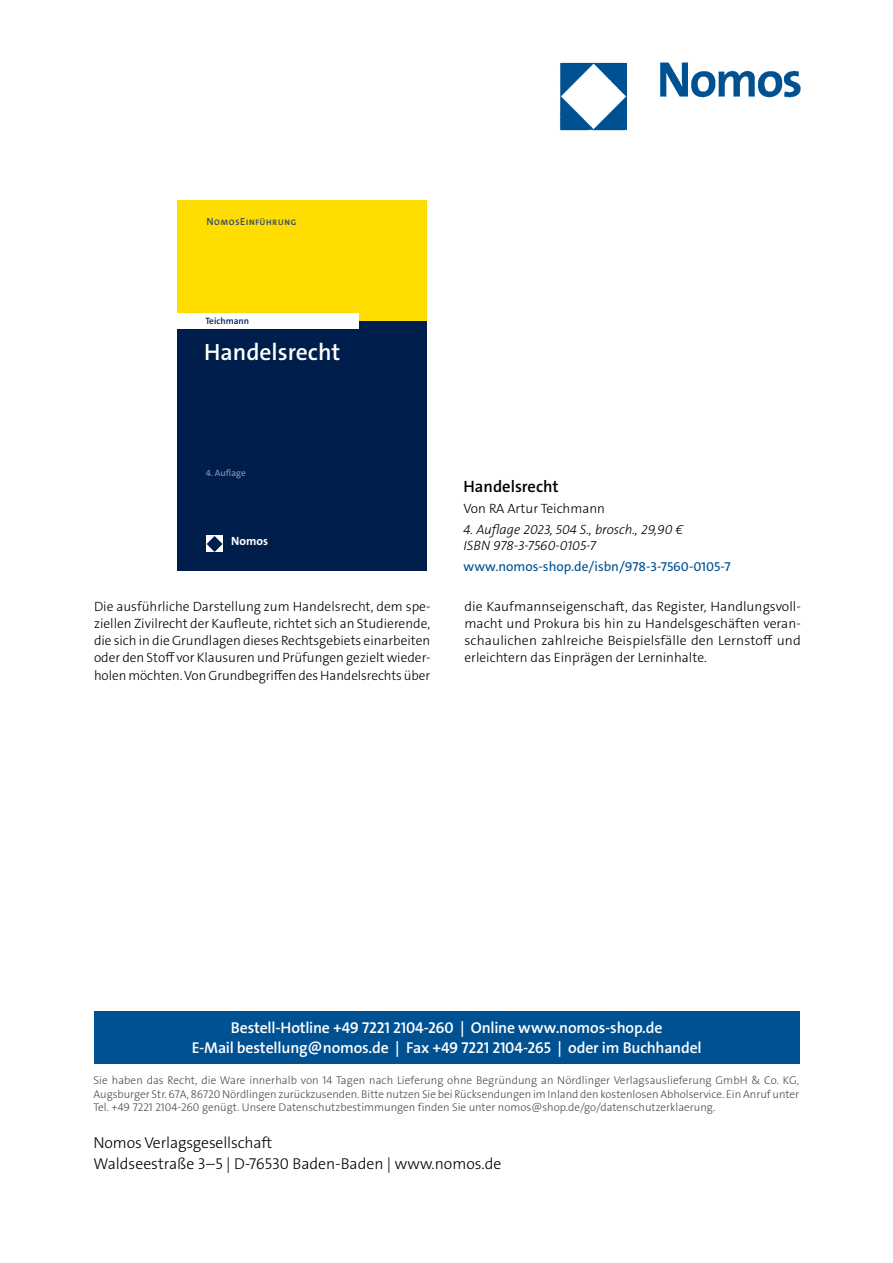
<style>
.page{position:relative;width:893px;height:1263px;background:#fff}
.page>*{position:absolute;margin:0;border:0;box-sizing:border-box;transform-origin:0 0}
.t1{font:600 23.55px "The Sans C5";color:#fff}
.t2{font:600 16.5px "The Sans C5";color:#000}
.t3{font:600 15.75px/21px "The Sans Os F";letter-spacing:-.01em;color:#fff;text-align:center}
.t4{font:300 15.75px/21px "The Sans Os F";color:#000}
.t5{font:300 13.5px/17.2px "The Sans C5";color:#000;text-align:justify}
.t6{font:italic 300 13.5px/16.5px "The Sans C5";color:#000}
.t7{font:13.5px "The Sans C5";color:#005192}
.t8{font:700 12px "The Sans C5";color:#fff}
.t9{font:300 11.25px/13.5px "The Sans Os F";color:#4b4b4d;text-align:justify}
.t10{font:600 9.15px "The Sans C5";color:#001e4b}
.t11{font:9.15px "The Sans C5";color:#9298b5}
.t12{font:700 8.1px "The Sans C5";letter-spacing:.1em;color:#394a75}
.s1{font-weight:600;font-size:10.35px}
</style>
<div class="page">
<img style="left:559px;top:62px;width:242px;height:69px">
<div style="left:94px;top:1011px;width:705px;height:52px;background:#005192"></div>
<div style="left:177px;top:201px;width:250px;height:124px;background:#fd0"></div>
<div style="left:177px;top:321px;width:250px;height:250px;background:#001e4b"></div>
<div style="left:177px;top:313px;width:181px;height:15px;background:#fff"></div>
<div style="left:206px;top:536px;width:17px;height:16px;background:#fff"></div>
<svg style="left:207px;top:536px;width:16px;height:16px"></svg>
<p class="t12" style="left:206px;top:217px;width:91px"><span class="s1">N</span>OMOS<span class="s1">E</span>INFÜHRUNG</p>
<p class="t10" style="left:205px;top:315px;width:45px">Teichmann</p>
<h1 class="t1" style="left:204px;top:337px;width:138px">Handelsrecht</h1>
<p class="t11" style="left:206px;top:467px;width:41px">4. Auflage</p>
<p class="t8" style="left:231px;top:533px;width:38px">Nomos</p>
<p class="t2" style="left:463px;top:476px;width:97px">Handelsrecht</p>
<p class="t5" style="left:463px;top:500px;width:143px">Von RA Artur Teichmann</p>
<p class="t6" style="left:463px;top:521px;width:221px">4. Auflage 2023, 504 S., brosch., 29,90 €<br>ISBN 978-3-7560-0105-7</p>
<p class="t7" style="left:463px;top:558px;width:269px">www.nomos-shop.de/isbn/978-3-7560-0105-7</p>
<p class="t5" style="left:94px;top:598px;width:338px">Die ausführliche Darstellung zum Handelsrecht, dem spe&shy;ziellen Zivilrecht der Kaufleute, richtet sich an Studierende, die sich in die Grundlagen dieses Rechtsgebiets einarbeiten oder den Stoff vor Klausuren und Prüfungen gezielt wieder&shy;holen möchten. Von Grundbegriffen des Handelsrechts über</p>
<p class="t5" style="left:464px;top:598px;width:338px">die Kaufmannseigenschaft, das Register, Handlungsvoll&shy;macht und Prokura bis hin zu Handelsgeschäften veran&shy;schaulichen zahlreiche Beispielsfälle den Lernstoff und erleichtern das Einprägen der Lerninhalte.</p>
<p class="t3" style="left:192px;top:1017px;width:511px">Bestell-Hotline +49 7221 2104-260 | Online www.nomos-shop.de<br>E-Mail bestellung@nomos.de | Fax +49 7221 2104-265 | oder im Buchhandel</p>
<p class="t9" style="left:94px;top:1074px;width:707px">Sie haben das Recht, die Ware innerhalb von 14 Tagen nach Lieferung ohne Begründung an Nördlinger Verlagsauslieferung GmbH &amp; Co. KG, Augsburger Str. 67A, 86720 Nördlingen zurückzusenden. Bitte nutzen Sie bei Rücksendungen im Inland den kostenlosen Abholservice. Ein Anruf unter Tel. +49 7221 2104-260 genügt. Unsere Datenschutzbestimmungen finden Sie unter nomos@shop.de/go/datenschutzerklaerung.</p>
<p class="t4" style="left:94px;top:1133px;width:409px">Nomos Verlagsgesellschaft<br>Waldseestraße 3–5 | D-76530 Baden-Baden | www.nomos.de</p>
</div>
